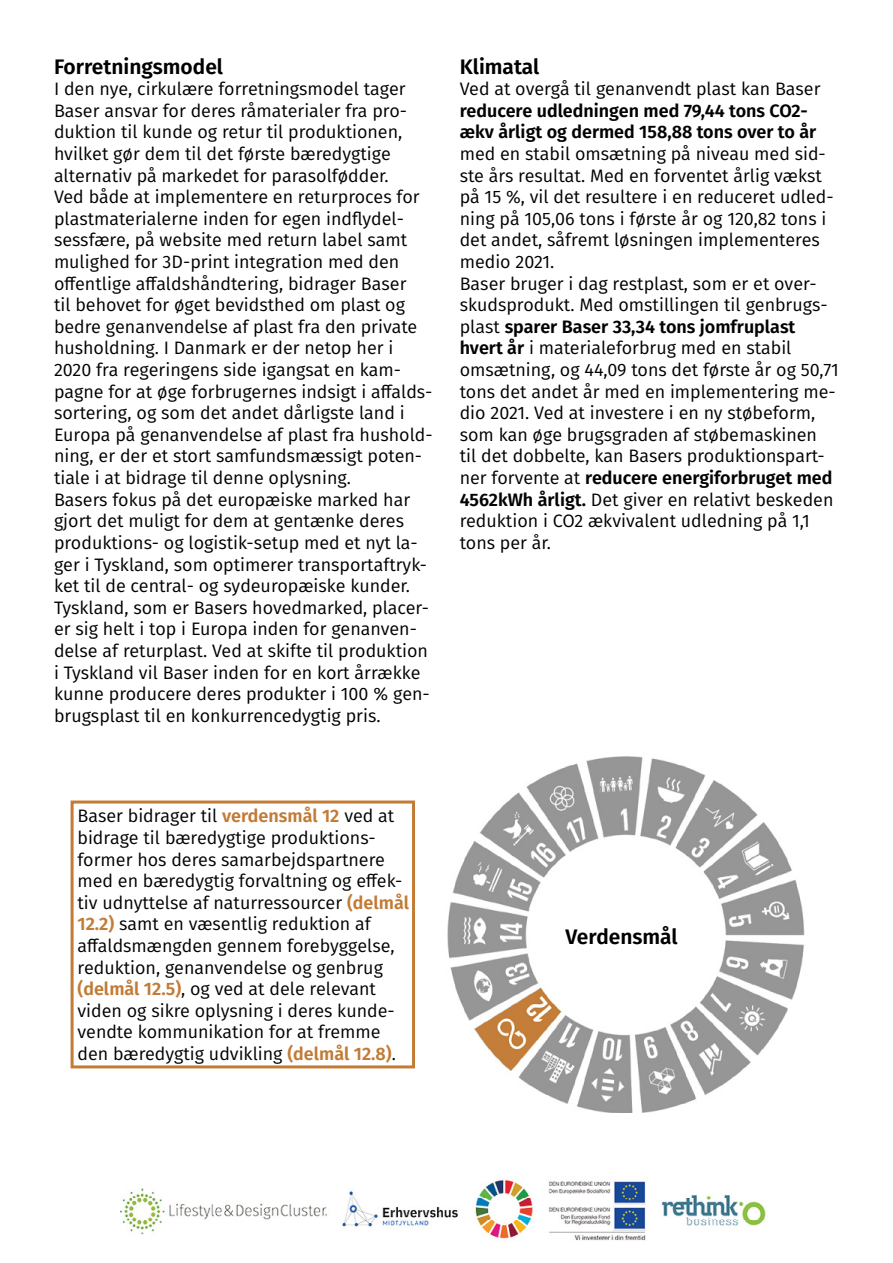
<style>
.page{position:relative;width:893px;height:1263px;background:#fff}
.page>*{position:absolute;margin:0;border:0;box-sizing:border-box;transform-origin:0 0}
.t1{font:600 21px "Fira Sans";color:#000}
.t2{font:18px/21.6px "Fira Sans";color:#000}
.t3{font:18px/21.6px "Fira Sans";color:#020203}
.t4{font:600 18px/21.6px "Fira Sans";color:#020203}
.s1{font-weight:600;color:#020203}
.s2{font-weight:600;color:#c27b35}
</style>
<div class="page">
<img style="left:447px;top:756px;width:358px;height:356px">
<img style="left:121px;top:1180px;width:645px;height:61px">
<div style="left:71px;top:800px;width:344px;height:268px;border:3px solid #c27c36"></div>
<p class="t1" style="left:54px;top:49px;width:171px">Forretningsmodel</p>
<p class="t2" style="left:54px;top:78px;width:380px">I den nye, cirkulære forretningsmodel tager Baser ansvar for deres råmaterialer fra pro&shy;duktion til kunde og retur til produktionen, hvilket gør dem til det første bæredygtige alternativ på markedet for parasolfødder.<br>Ved både at implementere en returproces for plastmaterialerne inden for egen indflydel&shy;sessfære, på website med return label samt mulighed for 3D-print integration med den offentlige affaldshåndtering, bidrager Baser<br>til behovet for øget bevidsthed om plast og bedre genanvendelse af plast fra den private husholdning. I Danmark er der netop her i 2020 fra regeringens side igangsat en kam&shy;pagne for at øge forbrugernes indsigt i affalds&shy;sortering, og som det andet dårligste land i Europa på genanvendelse af plast fra hushold&shy;ning, er der et stort samfundsmæssigt poten&shy;tiale i at bidrage til denne oplysning.<br>Basers fokus på det europæiske marked har gjort det muligt for dem at gentænke deres produktions- og logistik-setup med et nyt la&shy;ger i Tyskland, som optimerer transportaftryk&shy;ket til de central- og sydeuropæiske kunder.<br>Tyskland, som er Basers hovedmarked, placer&shy;er sig helt i top i Europa inden for genanven&shy;delse af returplast. Ved at skifte til produktion i Tyskland vil Baser inden for en kort årrække kunne producere deres produkter i 100 % gen&shy;brugsplast til en konkurrencedygtig pris.</p>
<p class="t1" style="left:460px;top:49px;width:81px">Klimatal</p>
<p class="t2" style="left:460px;top:78px;width:362px">Ved at overgå til genanvendt plast kan Baser</p>
<p class="t4" style="left:460px;top:99px;width:358px">reducere udledningen med 79,44 tons CO2- ækv årligt og dermed 158,88 tons over to år</p>
<p class="t2" style="left:460px;top:143px;width:381px">med en stabil omsætning på niveau med sid&shy;ste års resultat. Med en forventet årlig vækst på 15 %, vil det resultere i en reduceret udled&shy;ning på 105,06 tons i første år og 120,82 tons i det andet, såfremt løsningen implementeres medio 2021.<br>Baser bruger i dag restplast, som er et over&shy;skudsprodukt. Med omstillingen til genbrugs&shy;plast <span class="s1">sparer Baser 33,34 tons jomfruplast hvert år</span> i materialeforbrug med en stabil omsætning, og 44,09 tons det første år og 50,71 tons det andet år med en implementering me&shy;dio 2021. Ved at investere i en ny støbeform, som kan øge brugsgraden af støbemaskinen<br>til det dobbelte, kan Basers produktionspart&shy;ner forvente at <span class="s1">reducere energiforbruget med 4562kWh årligt.</span> Det giver en relativt beskeden reduktion i CO2 ækvivalent udledning på 1,1 tons per år.</p>
<p class="t3" style="left:78px;top:805px;width:333px">Baser bidrager til <span class="s2">verdensmål 12</span> ved at bidrage til bæredygtige produktions&shy;former hos deres samarbejdspartnere med en bæredygtig forvaltning og effek&shy;tiv udnyttelse af naturressourcer <span class="s2">(delmål 12.2)</span> samt en væsentlig reduktion af affaldsmængden gennem forebyggelse, reduktion, genanvendelse og genbrug <span class="s2">(delmål 12.5)</span>, og ved at dele relevant viden og sikre oplysning i deres kunde&shy;vendte kommunikation for at fremme den bæredygtig udvikling <span class="s2">(delmål 12.8)</span>.</p>
<p class="t1" style="left:566px;top:920px;width:114px">Verdensmål</p>
</div>
